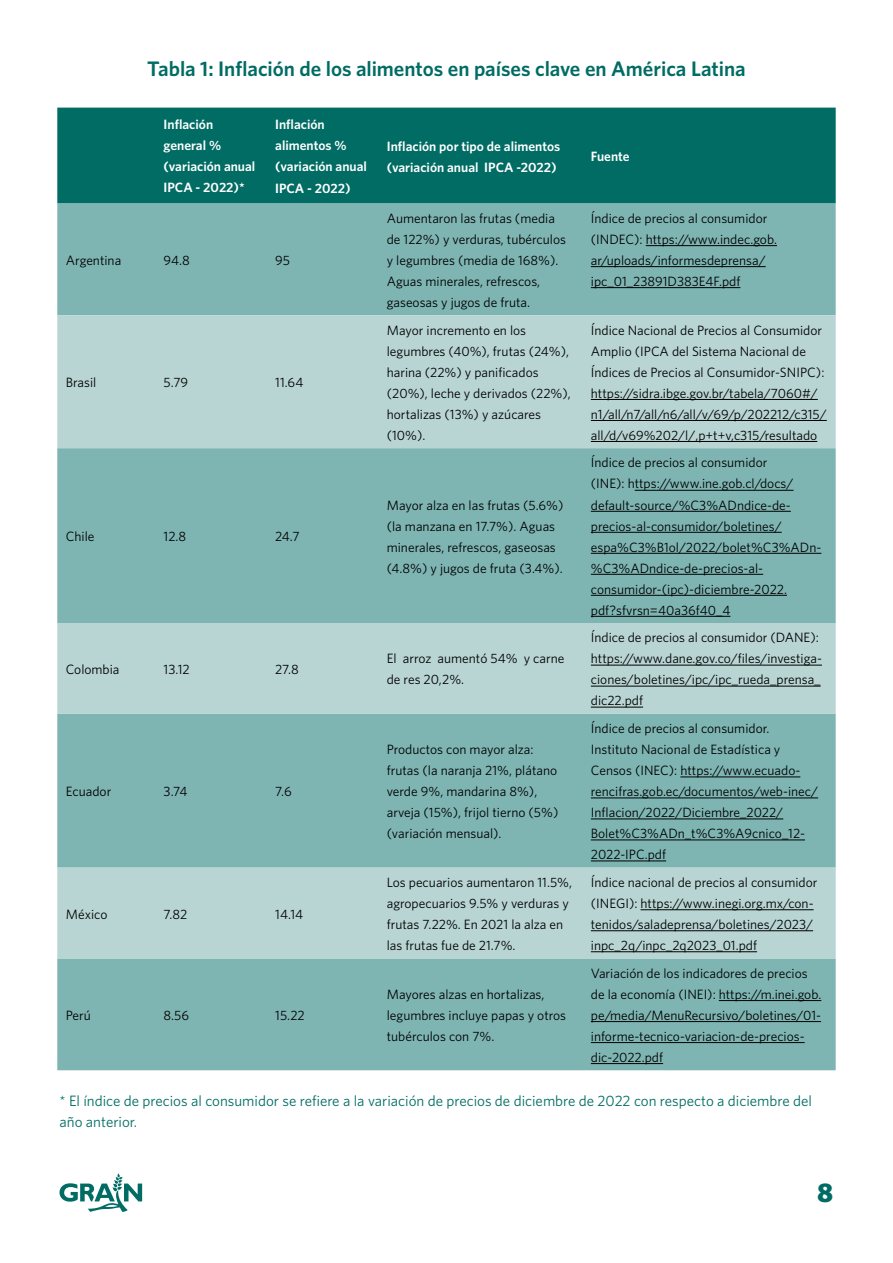
<style>
.page{position:relative;width:893px;height:1263px;background:#fff}
.page>*{position:absolute;margin:0;border:0;box-sizing:border-box;transform-origin:0 0}
.t1{font:900 27px "Whitney";color:#006c64}
.t2{font:600 21px "Whitney";letter-spacing:-.005em;color:#006c64}
.t3{font:15px/21px "Whitney";color:#006c64}
.t4{font:13.5px/21px "Whitney";color:#000}
.t5{font:600 13.5px/21px "Whitney";color:#fff}
</style>
<div class="page">
<svg style="left:60px;top:1173px;width:82px;height:39px"></svg>
<div style="left:57px;top:108px;width:779px;height:96px;background:#006c64"></div>
<div style="left:57px;top:204px;width:779px;height:866px;background:#7eb5b3"></div>
<svg style="left:57px;top:315px;width:779px;height:643px;background:#9ac4c2"></svg>
<hr style="left:646px;top:245px;width:131px;height:1px;background:#000">
<hr style="left:591px;top:266px;width:175px;height:1px;background:#000">
<hr style="left:591px;top:287px;width:149px;height:1px;background:#000">
<hr style="left:591px;top:399px;width:227px;height:1px;background:#000">
<hr style="left:591px;top:420px;width:236px;height:1px;background:#000">
<hr style="left:591px;top:441px;width:226px;height:1px;background:#000">
<hr style="left:635px;top:490px;width:158px;height:1px;background:#000">
<hr style="left:591px;top:511px;width:200px;height:1px;background:#000">
<hr style="left:591px;top:532px;width:191px;height:1px;background:#000">
<hr style="left:591px;top:553px;width:230px;height:1px;background:#000">
<hr style="left:591px;top:574px;width:172px;height:1px;background:#000">
<hr style="left:591px;top:595px;width:196px;height:1px;background:#000">
<hr style="left:591px;top:616px;width:139px;height:1px;background:#000">
<hr style="left:591px;top:665px;width:231px;height:1px;background:#000">
<hr style="left:591px;top:686px;width:230px;height:1px;background:#000">
<hr style="left:591px;top:707px;width:52px;height:1px;background:#000">
<hr style="left:680px;top:776px;width:120px;height:1px;background:#000">
<hr style="left:591px;top:797px;width:227px;height:1px;background:#000">
<hr style="left:591px;top:818px;width:192px;height:1px;background:#000">
<hr style="left:591px;top:839px;width:214px;height:1px;background:#000">
<hr style="left:591px;top:860px;width:75px;height:1px;background:#000">
<hr style="left:640px;top:909px;width:174px;height:1px;background:#000">
<hr style="left:591px;top:930px;width:222px;height:1px;background:#000">
<hr style="left:591px;top:951px;width:166px;height:1px;background:#000">
<hr style="left:719px;top:1000px;width:102px;height:1px;background:#000">
<hr style="left:591px;top:1021px;width:230px;height:1px;background:#000">
<hr style="left:591px;top:1042px;width:214px;height:1px;background:#000">
<hr style="left:591px;top:1063px;width:72px;height:1px;background:#000">
<h2 class="t2" style="left:147px;top:56px;width:600px">Tabla 1: Inflación de los alimentos en países clave en América Latina</h2>
<p class="t5" style="left:164px;top:114px;width:93px">Inflación general % (variación anual<br>IPCA - 2022)*</p>
<p class="t5" style="left:275px;top:114px;width:93px">Inflación alimentos % (variación anual<br>IPCA - 2022)</p>
<p class="t5" style="left:387px;top:135px;width:175px">Inflación por tipo de alimentos (variación anual IPCA -2022)</p>
<p class="t5" style="left:591px;top:145px;width:40px">Fuente</p>
<p class="t4" style="left:66px;top:249px;width:57px">Argentina</p>
<p class="t4" style="left:164px;top:249px;width:28px">94.8</p>
<p class="t4" style="left:275px;top:249px;width:16px">95</p>
<p class="t4" style="left:66px;top:372px;width:32px">Brasil</p>
<p class="t4" style="left:164px;top:372px;width:26px">5.79</p>
<p class="t4" style="left:275px;top:372px;width:30px">11.64</p>
<p class="t4" style="left:66px;top:525px;width:30px">Chile</p>
<p class="t4" style="left:164px;top:525px;width:24px">12.8</p>
<p class="t4" style="left:275px;top:525px;width:26px">24.7</p>
<p class="t4" style="left:387px;top:207px;width:181px">Aumentaron las frutas (media de 122%) y verduras, tubérculos y legumbres (media de 168%).<br>Aguas minerales, refrescos, gaseosas y jugos de fruta.</p>
<p class="t4" style="left:591px;top:207px;width:188px">Índice de precios al consumidor (INDEC): https://www.indec.gob. ar/uploads/informesdeprensa/ ipc_01_23891D383E4F.pdf</p>
<p class="t4" style="left:387px;top:319px;width:185px">Mayor incremento en los legumbres (40%), frutas (24%), harina (22%) y panificados (20%), leche y derivados (22%), hortalizas (13%) y azúcares (10%).</p>
<p class="t4" style="left:591px;top:319px;width:237px">Índice Nacional de Precios al Consumidor Amplio (IPCA del Sistema Nacional de Índices de Precios al Consumidor-SNIPC): https://sidra.ibge.gov.br/tabela/7060#/ n1/all/n7/all/n6/all/v/69/p/202212/c315/ all/d/v69%202/l/,p+t+v,c315/resultado</p>
<p class="t4" style="left:387px;top:494px;width:178px">Mayor alza en las frutas (5.6%) (la manzana en 17.7%). Aguas minerales, refrescos, gaseosas (4.8%) y jugos de fruta (3.4%).</p>
<p class="t4" style="left:591px;top:452px;width:232px">Índice de precios al consumidor<br>(INE): https://www.ine.gob.cl/docs/ default-source/%C3%ADndice-de&shy;precios-al-consumidor/boletines/ espa%C3%B1ol/2022/bolet%C3%ADn-%C3%ADndice-de-precios-al&shy;consumidor-(ipc)-diciembre-2022. pdf?sfvrsn=40a36f40_4</p>
<p class="t4" style="left:66px;top:658px;width:55px">Colombia</p>
<p class="t4" style="left:164px;top:658px;width:28px">13.12</p>
<p class="t4" style="left:275px;top:658px;width:25px">27.8</p>
<p class="t4" style="left:387px;top:648px;width:179px">El arroz aumentó 54% y carne de res 20,2%.</p>
<p class="t4" style="left:66px;top:781px;width:47px">Ecuador</p>
<p class="t4" style="left:164px;top:781px;width:25px">3.74</p>
<p class="t4" style="left:275px;top:781px;width:18px">7.6</p>
<p class="t4" style="left:387px;top:739px;width:173px">Productos con mayor alza: frutas (la naranja 21%, plátano verde 9%, mandarina 8%), arveja (15%), frijol tierno (5%) (variación mensual).</p>
<p class="t4" style="left:591px;top:627px;width:233px">Índice de precios al consumidor (DANE): https://www.dane.gov.co/files/investiga&shy;ciones/boletines/ipc/ipc_rueda_prensa_ dic22.pdf</p>
<p class="t4" style="left:591px;top:718px;width:229px">Índice de precios al consumidor.<br>Instituto Nacional de Estadística y Censos (INEC): https://www.ecuado&shy;rencifras.gob.ec/documentos/web-inec/ Inflacion/2022/Diciembre_2022/ Bolet%C3%ADn_t%C3%A9cnico_12- 2022-IPC.pdf</p>
<p class="t4" style="left:66px;top:903px;width:43px">México</p>
<p class="t4" style="left:164px;top:903px;width:25px">7.82</p>
<p class="t4" style="left:275px;top:903px;width:29px">14.14</p>
<p class="t4" style="left:387px;top:871px;width:187px">Los pecuarios aumentaron 11.5%, agropecuarios 9.5% y verduras y frutas 7.22%. En 2021 la alza en las frutas fue de 21.7%.</p>
<p class="t4" style="left:591px;top:871px;width:228px">Índice nacional de precios al consumidor (INEGI): https://www.inegi.org.mx/con&shy;tenidos/saladeprensa/boletines/2023/ inpc_2q/inpc_2q2023_01.pdf</p>
<p class="t4" style="left:591px;top:962px;width:232px">Variación de los indicadores de precios de la economía (INEI): https://m.inei.gob. pe/media/MenuRecursivo/boletines/01- informe-tecnico-variacion-de-precios&shy;dic-2022.pdf</p>
<p class="t3" style="left:60px;top:1090px;width:754px">* El índice de precios al consumidor se refiere a la variación de precios de diciembre de 2022 con respecto a diciembre del año anterior.</p>
<p class="t4" style="left:387px;top:983px;width:181px">Mayores alzas en hortalizas, legumbres incluye papas y otros tubérculos con 7%.</p>
<p class="t4" style="left:66px;top:1004px;width:27px">Perú</p>
<p class="t4" style="left:164px;top:1004px;width:27px">8.56</p>
<p class="t4" style="left:275px;top:1004px;width:31px">15.22</p>
<h1 class="t1" style="left:817px;top:1176px;width:18px">8</h1>
</div>
